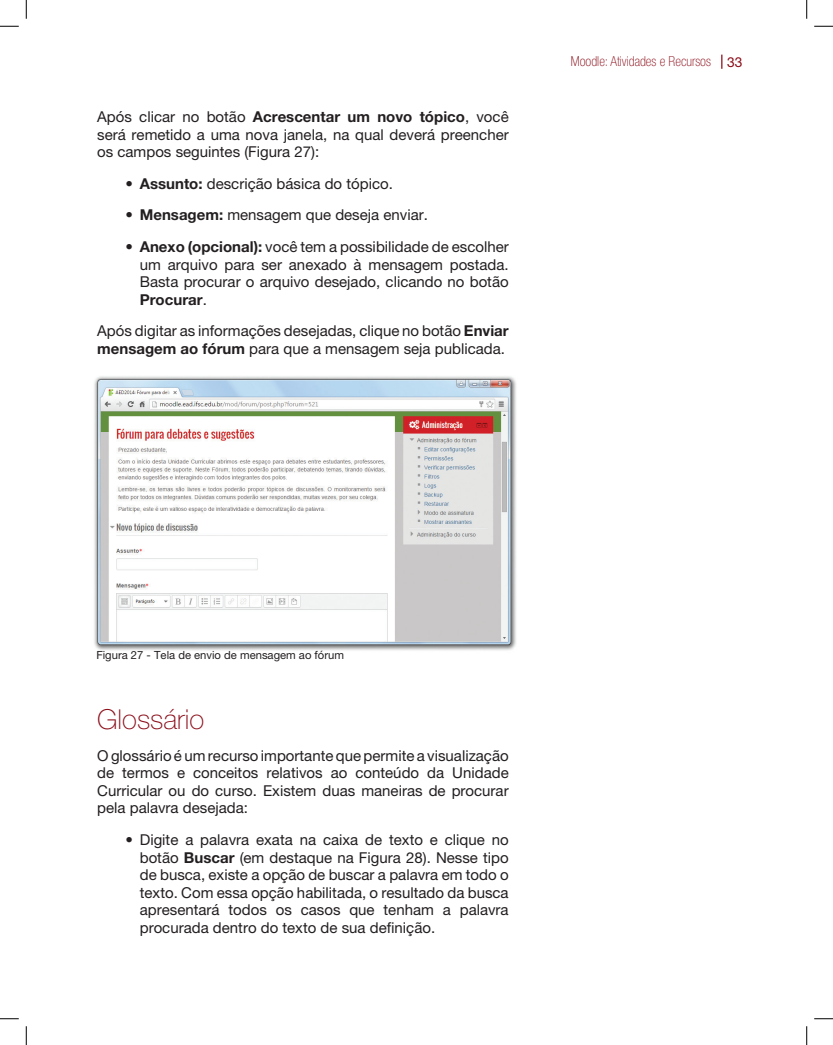
<style>
.page{position:relative;width:833px;height:1045px;background:#fff}
.page>*{position:absolute;margin:0;border:0;box-sizing:border-box;transform-origin:0 0}
.t1{font:100 27.5px "Helvetica Neue LT Pro";color:#8b0c18}
.t2{font:15px/17.5px "Helvetica Neue LT Pro";color:#231f20;text-align:justify}
.t3{font:100 condensed 13.75px "Helvetica Neue LT Pro";color:#8b0c18}
.t4{font:11.25px "Helvetica Neue LT Pro";color:#231f20}
.s1{font-weight:700}
.s2{font-weight:400;font-stretch:normal}
</style>
<div class="page">
<svg style="left:721px;top:55px;width:1px;height:14px"></svg>
<img style="left:94px;top:376px;width:422px;height:275px">
<svg style="left:0;top:25px;width:19px;height:2px"></svg>
<svg style="left:814px;top:25px;width:18px;height:2px"></svg>
<svg style="left:0;top:1018px;width:19px;height:1px"></svg>
<svg style="left:814px;top:1018px;width:18px;height:1px"></svg>
<svg style="left:25px;top:0;width:2px;height:19px"></svg>
<svg style="left:25px;top:1026px;width:2px;height:19px"></svg>
<svg style="left:806px;top:0;width:1px;height:19px"></svg>
<svg style="left:806px;top:1026px;width:1px;height:19px"></svg>
<p class="t2" style="left:97px;top:108px;width:413px">Após clicar no botão <span class="s1">Acrescentar um novo tópico</span>, você será remetido a uma nova janela, na qual deverá preencher os campos seguintes (Figura 27):</p>
<p class="t2" style="left:125px;top:174px;width:268px"><span class="s1">• Assunto:</span> descrição básica do tópico.</p>
<p class="t2" style="left:125px;top:206px;width:303px"><span class="s1">• Mensagem:</span> mensagem que deseja enviar.</p>
<p class="t2" style="left:140px;top:238px;width:370px;text-indent:-14px"><span class="s1">• Anexo (opcional):</span> você tem a possibilidade de escolher um arquivo para ser anexado à mensagem postada.<br>Basta procurar o arquivo desejado, clicando no botão <span class="s1">Procurar</span>.</p>
<p class="t2" style="left:97px;top:322px;width:413px">Após digitar as informações desejadas, clique no botão <span class="s1">Enviar mensagem ao fórum</span> para que a mensagem seja publicada.</p>
<p class="t3" style="left:570px;top:54px;width:173px">Moodle: Atividades e Recursos <span class="s2">33</span></p>
<p class="t4" style="left:96px;top:648px;width:249px">Figura 27 - Tela de envio de mensagem ao fórum</p>
<h1 class="t1" style="left:97px;top:703px;width:109px">Glossário</h1>
<p class="t2" style="left:97px;top:746px;width:413px">O glossário é um recurso importante que permite a visualização de termos e conceitos relativos ao conteúdo da Unidade Curricular ou do curso. Existem duas maneiras de procurar pela palavra desejada:</p>
<p class="t2" style="left:140px;top:830px;width:370px;text-indent:-14px">• Digite a palavra exata na caixa de texto e clique no botão <span class="s1">Buscar</span> (em destaque na Figura 28). Nesse tipo de busca, existe a opção de buscar a palavra em todo o texto. Com essa opção habilitada, o resultado da busca apresentará todos os casos que tenham a palavra procurada dentro do texto de sua definição.</p>
</div>
